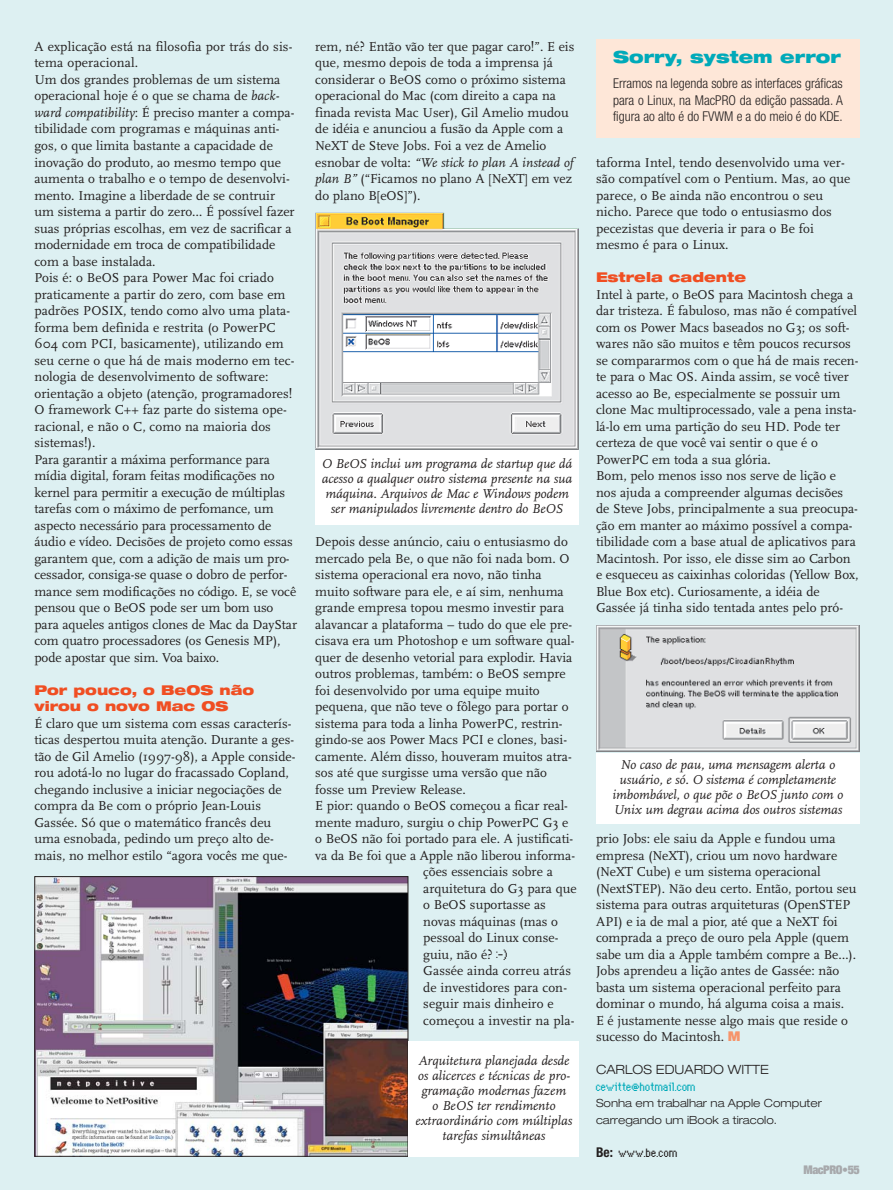
<style>
.page{position:relative;width:893px;height:1190px;background:#fff}
.page>*{position:absolute;margin:0;border:0;box-sizing:border-box;transform-origin:0 0}
.t1{font:900 expanded 16.8px "Helvetica Neue";color:#00aab9}
.t2{font:13.5px/16.5px "Scala";color:#231f1f}
.t3{font:italic 13.5px/15px "Scala";letter-spacing:-.005em;color:#231f1f;text-align:center}
.t4{font:300 condensed 13.5px/16.5px "Helvetica Neue";color:#231f1f;text-align:justify}
.t5{font:900 expanded 13.5px/16.5px "Helvetica Neue";color:#f04e22}
.t6{font:13.5px "Genoveva";color:#00aab9}
.t7{font:13.5px "Genoveva";color:#231f1f}
.t8{font:300 expanded 12.75px "Helvetica Neue";color:#231f1f}
.t9{font:900 expanded 12px "Helvetica Neue";letter-spacing:-.035em;color:#a7a9ac}
.t10{font:300 expanded 11.25px/16.5px "Helvetica Neue";color:#231f1f}
.s1{font-style:italic}
.s2{font-family:"Genoveva"}
.s3{font-family:"Helvetica Neue";font-weight:900;color:#f6946a}
.s4{font-family:"Helvetica Neue";font-weight:700;font-stretch:condensed}
</style>
<div class="page">
<div style="left:0;top:0;width:892px;height:1190px;background:#ddf0f2"></div>
<div style="left:315px;top:450px;width:264px;height:74px;background:#fff"></div>
<div style="left:596px;top:39px;width:263px;height:98px;background:#fee7d8"></div>
<img style="left:36px;top:878px;width:370px;height:276px">
<div style="left:34px;top:876px;width:374px;height:280px;border:1px solid #231f1f"></div>
<div style="left:409px;top:1041px;width:170px;height:115px;background:#fff"></div>
<img style="left:596px;top:625px;width:263px;height:126px">
<img style="left:315px;top:213px;width:264px;height:237px">
<div style="left:596px;top:753px;width:263px;height:70px;background:#fff"></div>
<p class="t2" style="left:34px;top:39px;width:264px">A explicação está na filosofia por trás do sis&shy;tema operacional.<br>Um dos grandes problemas de um sistema operacional hoje é o que se chama de <span class="s1">back&shy;ward compatibility</span>: É preciso manter a compa&shy;tibilidade com programas e máquinas anti&shy;gos, o que limita bastante a capacidade de inovação do produto, ao mesmo tempo que aumenta o trabalho e o tempo de desenvolvi&shy;mento. Imagine a liberdade de se contruir um sistema a partir do zero… É possível fazer suas próprias escolhas, em vez de sacrificar a modernidade em troca de compatibilidade com a base instalada.<br>Pois é: o BeOS para Power Mac foi criado praticamente a partir do zero, com base em padrões POSIX, tendo como alvo uma plata&shy;forma bem definida e restrita (o PowerPC 604 com PCI, basicamente), utilizando em seu cerne o que há de mais moderno em tec&shy;nologia de desenvolvimento de software: orientação a objeto (atenção, programadores!<br>O framework C++ faz parte do sistema ope&shy;racional, e não o C, como na maioria dos sistemas!).<br>Para garantir a máxima performance para mídia digital, foram feitas modificações no kernel para permitir a execução de múltiplas tarefas com o máximo de perfomance, um aspecto necessário para processamento de áudio e vídeo. Decisões de projeto como essas garantem que, com a adição de mais um pro&shy;cessador, consiga-se quase o dobro de perfor&shy;mance sem modificações no código. E, se você pensou que o BeOS pode ser um bom uso para aqueles antigos clones de Mac da DayStar com quatro processadores (os Genesis MP), pode apostar que sim. Voa baixo.</p>
<p class="t5" style="left:34px;top:683px;width:221px">Por pouco, o BeOS não virou o novo Mac OS</p>
<p class="t2" style="left:34px;top:716px;width:262px">É claro que um sistema com essas caracterís&shy;ticas despertou muita atenção. Durante a ges&shy;tão de Gil Amelio (1997-98), a Apple conside&shy;rou adotá-lo no lugar do fracassado Copland, chegando inclusive a iniciar negociações de compra da Be com o próprio Jean-Louis Gassée. Só que o matemático francês deu uma esnobada, pedindo um preço alto de&shy;mais, no melhor estilo “agora vocês me que-</p>
<p class="t2" style="left:315px;top:39px;width:261px">rem, né? Então vão ter que pagar caro!”. E eis que, mesmo depois de toda a imprensa já considerar o BeOS como o próximo sistema operacional do Mac (com direito a capa na finada revista Mac User), Gil Amelio mudou de idéia e anunciou a fusão da Apple com a NeXT de Steve Jobs. Foi a vez de Amelio esnobar de volta: <span class="s1">“We stick to plan A instead of plan B”</span> (“Ficamos no plano A [NeXT] em vez do plano B[eOS]”).</p>
<p class="t3" style="left:322px;top:457px;width:252px">O BeOS inclui um programa de startup que dá acesso a qualquer outro sistema presente na sua máquina. Arquivos de Mac e Windows podem ser manipulados livremente dentro do BeOS</p>
<p class="t2" style="left:315px;top:534px;width:254px">Depois desse anúncio, caiu o entusiasmo do</p>
<p class="t2" style="left:315px;top:551px;width:256px">mercado pela Be, o que não foi nada bom. O</p>
<p class="t2" style="left:315px;top:567px;width:228px">sistema operacional era novo, não tinha</p>
<p class="t2" style="left:315px;top:584px;width:250px">muito software para ele, e aí sim, nenhuma</p>
<p class="t2" style="left:315px;top:600px;width:250px">grande empresa topou mesmo investir para</p>
<p class="t2" style="left:315px;top:617px;width:258px">alavancar a plataforma – tudo do que ele pre-</p>
<p class="t2" style="left:315px;top:633px;width:261px">cisava era um Photoshop e um software qual-</p>
<p class="t2" style="left:315px;top:650px;width:258px">quer de desenho vetorial para explodir. Havia</p>
<p class="t2" style="left:315px;top:666px;width:252px">outros problemas, também: o BeOS sempre</p>
<p class="t2" style="left:315px;top:683px;width:226px">foi desenvolvido por uma equipe muito</p>
<p class="t2" style="left:315px;top:699px;width:255px">pequena, que não teve o fôlego para portar o</p>
<p class="t2" style="left:315px;top:716px;width:249px">sistema para toda a linha PowerPC, restrin-</p>
<p class="t2" style="left:315px;top:732px;width:253px">gindo-se aos Power Macs PCI e clones, basi-</p>
<p class="t2" style="left:315px;top:749px;width:258px">camente. Além disso, houveram muitos atra-</p>
<p class="t2" style="left:315px;top:765px;width:233px">sos até que surgisse uma versão que não</p>
<p class="t2" style="left:315px;top:782px;width:152px">fosse um Preview Release.</p>
<p class="t2" style="left:315px;top:798px;width:254px">E pior: quando o BeOS começou a ficar real-</p>
<p class="t2" style="left:315px;top:815px;width:255px">mente maduro, surgiu o chip PowerPC G3 e</p>
<p class="t2" style="left:315px;top:831px;width:259px">o BeOS não foi portado para ele. A justificati-</p>
<p class="t2" style="left:315px;top:848px;width:261px">va da Be foi que a Apple não liberou informa-</p>
<p class="t2" style="left:423px;top:864px;width:131px">ções essenciais sobre a</p>
<p class="t2" style="left:423px;top:881px;width:155px">arquitetura do G3 para que</p>
<p class="t2" style="left:423px;top:897px;width:124px">o BeOS suportasse as</p>
<p class="t2" style="left:423px;top:914px;width:136px">novas máquinas (mas o</p>
<p class="t2" style="left:423px;top:930px;width:137px">pessoal do Linux conse-</p>
<p class="t2" style="left:423px;top:947px;width:86px">guiu, não é? <span class="s2">:-)</span></p>
<p class="t2" style="left:423px;top:963px;width:149px">Gassée ainda correu atrás</p>
<p class="t2" style="left:423px;top:980px;width:145px">de investidores para con-</p>
<p class="t2" style="left:423px;top:996px;width:132px">seguir mais dinheiro e</p>
<p class="t2" style="left:423px;top:1013px;width:153px">começou a investir na pla-</p>
<p class="t3" style="left:415px;top:1054px;width:158px">Arquitetura planejada desde os alicerces e técnicas de pro&shy;gramação modernas fazem<br>o BeOS ter rendimento extraordinário com múltiplas tarefas simultâneas</p>
<p class="t1" style="left:613px;top:50px;width:229px">Sorry, system error</p>
<p class="t4" style="left:613px;top:76px;width:231px">Erramos na legenda sobre as interfaces gráficas para o Linux, na MacPRO da edição passada. A figura ao alto é do FVWM e a do meio é do KDE.</p>
<p class="t2" style="left:596px;top:155px;width:256px">taforma Intel, tendo desenvolvido uma ver&shy;são compatível com o Pentium. Mas, ao que parece, o Be ainda não encontrou o seu nicho. Parece que todo o entusiasmo dos pecezistas que deveria ir para o Be foi mesmo é para o Linux.</p>
<p class="t5" style="left:596px;top:270px;width:151px">Estrela cadente</p>
<p class="t2" style="left:596px;top:287px;width:264px">Intel à parte, o BeOS para Macintosh chega a dar tristeza. É fabuloso, mas não é compatível com os Power Macs baseados no G3; os soft&shy;wares não são muitos e têm poucos recursos se compararmos com o que há de mais recen&shy;te para o Mac OS. Ainda assim, se você tiver acesso ao Be, especialmente se possuir um clone Mac multiprocessado, vale a pena insta&shy;lá-lo em uma partição do seu HD. Pode ter certeza de que você vai sentir o que é o PowerPC em toda a sua glória.<br>Bom, pelo menos isso nos serve de lição e nos ajuda a compreender algumas decisões de Steve Jobs, principalmente a sua preocupa&shy;ção em manter ao máximo possível a compa&shy;tibilidade com a base atual de aplicativos para Macintosh. Por isso, ele disse sim ao Carbon e esqueceu as caixinhas coloridas (Yellow Box, Blue Box etc). Curiosamente, a idéia de Gassée já tinha sido tentada antes pelo pró-</p>
<p class="t3" style="left:612px;top:758px;width:232px">No caso de pau, uma mensagem alerta o usuário, e só. O sistema é completamente imbombável, o que põe o BeOS junto com o Unix um degrau acima dos outros sistemas</p>
<p class="t2" style="left:596px;top:831px;width:262px">prio Jobs: ele saiu da Apple e fundou uma empresa (NeXT), criou um novo hardware (NeXT Cube) e um sistema operacional (NextSTEP). Não deu certo. Então, portou seu sistema para outras arquiteturas (OpenSTEP API) e ia de mal a pior, até que a NeXT foi comprada a preço de ouro pela Apple (quem sabe um dia a Apple também compre a Be…).<br>Jobs aprendeu a lição antes de Gassée: não basta um sistema operacional perfeito para dominar o mundo, há alguma coisa a mais.<br>E é justamente nesse algo mais que reside o sucesso do Macintosh. <span class="s3">M</span></p>
<p class="t8" style="left:596px;top:1065px;width:174px">CARLOS EDUARDO WITTE</p>
<p class="t6" style="left:596px;top:1078px;width:101px">cewitte@hotmail.com</p>
<p class="t10" style="left:596px;top:1096px;width:227px">Sonha em trabalhar na Apple Computer carregando um iBook a tiracolo.</p>
<p class="t7" style="left:596px;top:1144px;width:83px"><span class="s4">Be:</span> www.be.com</p>
<p class="t9" style="left:803px;top:1165px;width:58px">MacPRO•55</p>
</div>
